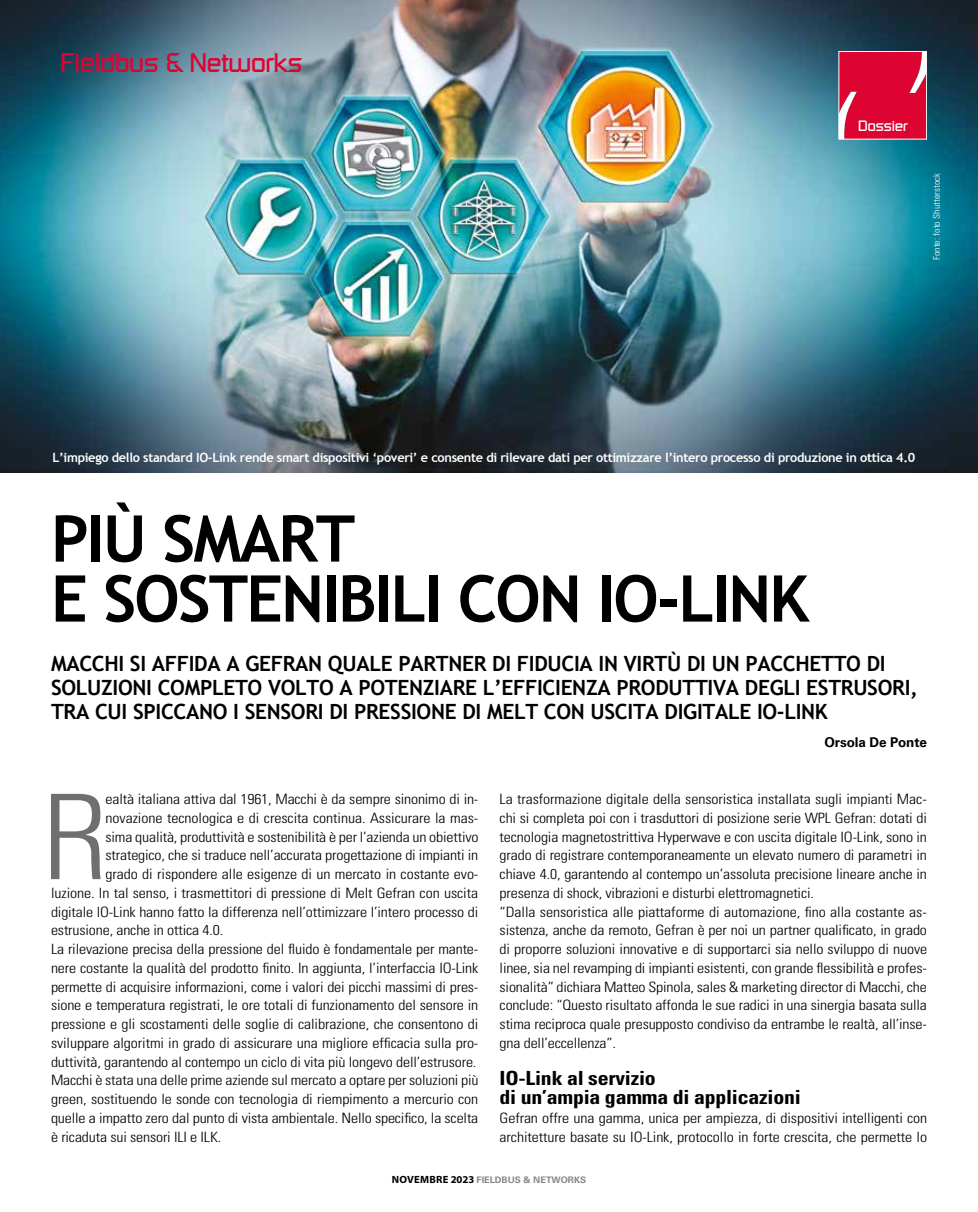
<style>
.page{position:relative;width:978px;height:1212px;background:#fff}
.page>*{position:absolute;margin:0;border:0;box-sizing:border-box;transform-origin:0 0}
.t1{font:300 condensed 118.2px "Univers LT Std";color:#706f6f;scale:1.12 1}
.t2{font:700 64.5px/60px "Trebuchet MS";letter-spacing:-.03em;color:#000}
.t3{font:27px "Russell Square LT";letter-spacing:-.04em;color:#dd0432}
.t4{font:700 21px/24px "Trebuchet MS";letter-spacing:-.015em;color:#000}
.t5{font:700 condensed 19.5px/18.8px "Univers LT Std";letter-spacing:-.01em;color:#000;scale:1.12 1}
.t6{font:15px "Russell Square LT";letter-spacing:-.04em;color:#fff}
.t7{font:300 condensed 14.25px/18.8px "Univers LT Std";letter-spacing:-.01em;color:#000;scale:1.12 1}
.t8{font:700 13.5px "Univers LT Std";letter-spacing:-.01em;color:#000}
.t9{font:700 12.75px "Trebuchet MS";letter-spacing:-.025em;color:#fff}
.t10{font:700 9px "Univers LT Std";color:#878787}
.t11{font:300 condensed 9px "Univers LT Std";color:#fff;scale:1.12 1}
.s1{font-family:"Myriad Pro";font-size:10.5px;color:#000}
</style>
<div class="page">
<img style="left:0;top:0;width:978px;height:472px">
<svg style="left:840px;top:53px;width:85px;height:84px;background:#de1540"></svg>
<div style="left:838px;top:51px;width:89px;height:88px;border:1px solid #fff"></div>
<h3 class="t3" style="left:60px;top:46px;width:244px">Fieldbus &amp; Networks</h3>
<p class="t6" style="left:858px;top:116px;width:51px">Dossier</p>
<p class="t11" style="left:931px;top:260px;width:79px;rotate:-90deg">Fonte: foto Shutterstock</p>
<p class="t9" style="left:53px;top:450px;width:864px">L’impiego dello standard IO-Link rende smart dispositivi ‘poveri’ e consente di rilevare dati per ottimizzare l’intero processo di produzione in ottica 4.0</p>
<h2 class="t2" style="left:51px;top:509px;width:760px">PIÙ SMART<br>E SOSTENIBILI CON IO-LINK</h2>
<h3 class="t4" style="left:51px;top:652px;width:868px">MACCHI SI AFFIDA A GEFRAN QUALE PARTNER DI FIDUCIA IN VIRTÙ DI UN PACCHETTO DI<br>SOLUZIONI COMPLETO VOLTO A POTENZIARE L’EFFICIENZA PRODUTTIVA DEGLI ESTRUSORI,<br>TRA CUI SPICCANO I SENSORI DI PRESSIONE DI MELT CON USCITA DIGITALE IO-LINK</h3>
<h1 class="t1" style="left:42px;top:766px;width:61px">R</h1>
<p class="t7" style="left:106px;top:790px;width:334px">ealtà italiana attiva dal 1961, Macchi è da sempre sinonimo di in-</p>
<p class="t7" style="left:106px;top:808px;width:334px">novazione tecnologica e di crescita continua. Assicurare la mas-</p>
<p class="t7" style="left:106px;top:827px;width:335px">sima qualità, produttività e sostenibilità è per l’azienda un obiettivo</p>
<p class="t7" style="left:106px;top:846px;width:334px">strategico, che si traduce nell’accurata progettazione di impianti in</p>
<p class="t7" style="left:106px;top:865px;width:334px">grado di rispondere alle esigenze di un mercato in costante evo-</p>
<p class="t7" style="left:51px;top:883px;width:383px">luzione. In tal senso, i trasmettitori di pressione di Melt Gefran con uscita</p>
<p class="t7" style="left:51px;top:902px;width:383px">digitale IO-Link hanno fatto la differenza nell’ottimizzare l’intero processo di</p>
<p class="t7" style="left:51px;top:921px;width:155px">estrusione, anche in ottica 4.0.</p>
<p class="t7" style="left:51px;top:940px;width:383px">La rilevazione precisa della pressione del fluido è fondamentale per mante-</p>
<p class="t7" style="left:51px;top:958px;width:383px">nere costante la qualità del prodotto finito. In aggiunta, l’interfaccia IO-Link</p>
<p class="t7" style="left:51px;top:977px;width:383px">permette di acquisire informazioni, come i valori dei picchi massimi di pres-</p>
<p class="t7" style="left:51px;top:996px;width:383px">sione e temperatura registrati, le ore totali di funzionamento del sensore in</p>
<p class="t7" style="left:51px;top:1015px;width:383px">pressione e gli scostamenti delle soglie di calibrazione, che consentono di</p>
<p class="t7" style="left:51px;top:1033px;width:383px">sviluppare algoritmi in grado di assicurare una migliore efficacia sulla pro-</p>
<p class="t7" style="left:51px;top:1052px;width:381px">duttività, garantendo al contempo un ciclo di vita più longevo dell’estrusore.</p>
<p class="t7" style="left:51px;top:1071px;width:383px">Macchi è stata una delle prime aziende sul mercato a optare per soluzioni più</p>
<p class="t7" style="left:51px;top:1090px;width:383px">green, sostituendo le sonde con tecnologia di riempimento a mercurio con</p>
<p class="t7" style="left:51px;top:1108px;width:383px">quelle a impatto zero dal punto di vista ambientale. Nello specifico, la scelta</p>
<p class="t7" style="left:51px;top:1127px;width:154px">è ricaduta sui sensori ILI e ILK.</p>
<p class="t8" style="left:825px;top:735px;width:104px">Orsola De Ponte</p>
<p class="t7" style="left:500px;top:790px;width:383px">La trasformazione digitale della sensoristica installata sugli impianti Mac&shy;chi si completa poi con i trasduttori di posizione serie WPL Gefran: dotati di tecnologia magnetostrittiva Hyperwave e con uscita digitale IO-Link, sono in grado di registrare contemporaneamente un elevato numero di parametri in chiave 4.0, garantendo al contempo un’assoluta precisione lineare anche in presenza di shock, vibrazioni e disturbi elettromagnetici.<br>“Dalla sensoristica alle piattaforme di automazione, fino alla costante as&shy;sistenza, anche da remoto, Gefran è per noi un partner qualificato, in grado di proporre soluzioni innovative e di supportarci sia nello sviluppo di nuove linee, sia nel revamping di impianti esistenti, con grande flessibilità e profes&shy;sionalità” dichiara Matteo Spinola, sales &amp; marketing director di Macchi, che conclude: “Questo risultato affonda le sue radici in una sinergia basata sulla stima reciproca quale presupposto condiviso da entrambe le realtà, all’inse&shy;gna dell’eccellenza”.</p>
<h3 class="t5" style="left:500px;top:1069px;width:270px">IO-Link al servizio<br>di un’ampia gamma di applicazioni</h3>
<p class="t7" style="left:500px;top:1108px;width:383px">Gefran offre una gamma, unica per ampiezza, di dispositivi intelligenti con architetture basate su IO-Link, protocollo in forte crescita, che permette lo</p>
<p class="t10" style="left:392px;top:1174px;width:196px"><span class="s1">NOVEMBRE 2023</span> FIELDBUS &amp; NETWORKS</p>
</div>
